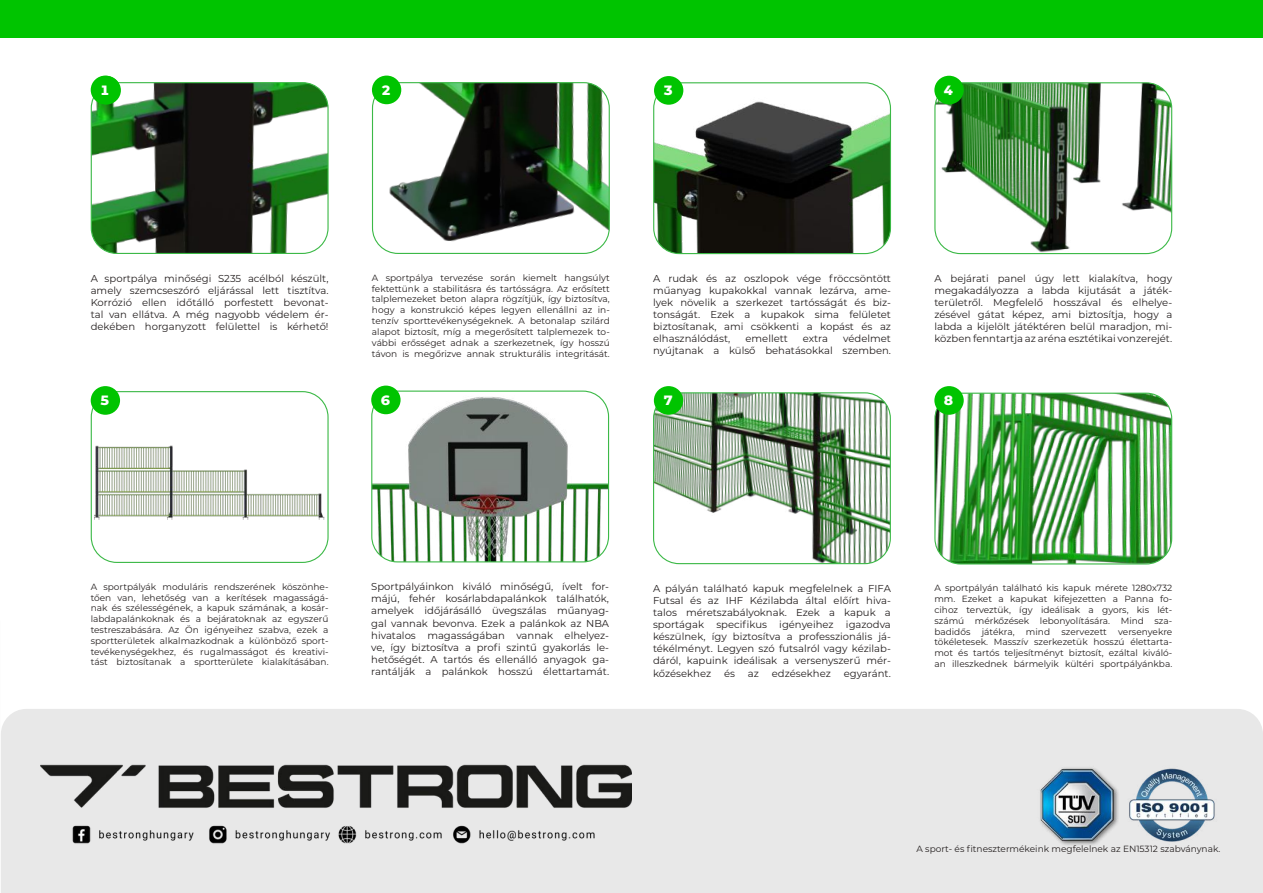
<style>
.page{position:relative;width:1263px;height:893px;background:#fff}
.page>*{position:absolute;margin:0;border:0;box-sizing:border-box;transform-origin:0 0}
.t1{font:800 13.5px "Montserrat";color:#fff}
.t2{font:10.05px/12px "Montserrat";color:#241f1f;text-align:justify}
.t3{font:9px/10.8px "Montserrat";color:#241f1f;text-align:justify}
</style>
<div class="page">
<div style="left:0;top:0;width:1263px;height:38px;background:#00c400"></div>
<div style="left:1px;top:709px;width:1262px;height:184px;background:#e8e8e8"></div>
<img style="left:40px;top:745px;width:591px;height:117px">
<img style="left:1035px;top:747px;width:185px;height:117px">
<img style="left:372px;top:391px;width:236px;height:171px">
<div style="left:371px;top:391px;width:238px;height:171px;border:1px solid #3cb947;border-radius:26px"></div>
<img style="left:91px;top:393px;width:236px;height:169px">
<div style="left:91px;top:391px;width:238px;height:172px;border:1px solid #3cb947;border-radius:26px"></div>
<img style="left:654px;top:393px;width:236px;height:171px">
<div style="left:653px;top:392px;width:238px;height:172px;border:1px solid #3cb947;border-radius:26px"></div>
<img style="left:654px;top:83px;width:236px;height:171px">
<div style="left:653px;top:82px;width:238px;height:172px;border:1px solid #3cb947;border-radius:26px"></div>
<img style="left:91px;top:83px;width:236px;height:170px">
<div style="left:91px;top:82px;width:238px;height:172px;border:1px solid #3cb947;border-radius:26px"></div>
<img style="left:935px;top:84px;width:237px;height:170px">
<div style="left:934px;top:82px;width:238px;height:172px;border:1px solid #3cb947;border-radius:26px"></div>
<img style="left:372px;top:83px;width:236px;height:170px">
<div style="left:372px;top:82px;width:238px;height:172px;border:1px solid #3cb947;border-radius:26px"></div>
<div style="left:654px;top:386px;width:29px;height:29px;background:#00c400;border-radius:50%"></div>
<div style="left:654px;top:76px;width:29px;height:29px;background:#00c400;border-radius:50%"></div>
<svg style="left:92px;top:76px;width:29px;height:29px"></svg>
<div style="left:371px;top:386px;width:30px;height:28px;background:#00c400;border-radius:50%"></div>
<div style="left:91px;top:386px;width:29px;height:29px;background:#00c400;border-radius:50%"></div>
<div style="left:91px;top:76px;width:29px;height:28px;background:#00c400;border-radius:50%"></div>
<div style="left:934px;top:76px;width:30px;height:28px;background:#00c400;border-radius:50%"></div>
<div style="left:372px;top:76px;width:29px;height:28px;background:#00c400;border-radius:50%"></div>
<img style="left:936px;top:393px;width:236px;height:171px">
<div style="left:934px;top:393px;width:238px;height:171px;border:1px solid #3cb947;border-radius:26px"></div>
<div style="left:934px;top:386px;width:30px;height:29px;background:#00c400;border-radius:50%"></div>
<h1 class="t1" style="left:100px;top:80px;width:11px">1</h1>
<h1 class="t1" style="left:381px;top:80px;width:11px">2</h1>
<h1 class="t1" style="left:944px;top:80px;width:11px">4</h1>
<h1 class="t1" style="left:663px;top:80px;width:11px">3</h1>
<p class="t3" style="left:372px;top:272px;width:239px">A sportpálya tervezése során kiemelt hangsúlyt fektettünk a stabilitásra és tartósságra. Az erősített talplemezeket beton alapra rögzítjük, így biztosítva, hogy a konstrukció képes legyen ellenállni az in&shy;tenzív sporttevékenységeknek. A betonalap szilárd alapot biztosít, míg a megerősített talplemezek to&shy;vábbi erősséget adnak a szerkezetnek, így hosszú távon is megőrizve annak strukturális integritását.</p>
<p class="t2" style="left:91px;top:272px;width:239px">A sportpálya minőségi S235 acélból készült, amely szemcseszóró eljárással lett tisztítva.<br>Korrózió ellen időtálló porfestett bevonat&shy;tal van ellátva. A még nagyobb védelem ér&shy;dekében horganyzott felülettel is kérhető!</p>
<p class="t2" style="left:934px;top:272px;width:239px">A bejárati panel úgy lett kialakítva, hogy megakadályozza a labda kijutását a játék&shy;területről. Megfelelő hosszával és elhelye&shy;zésével gátat képez, ami biztosítja, hogy a labda a kijelölt játéktéren belül maradjon, mi&shy;közben fenntartja az aréna esztétikai vonzerejét.</p>
<p class="t2" style="left:653px;top:272px;width:239px">A rudak és az oszlopok vége fröccsöntött műanyag kupakokkal vannak lezárva, ame&shy;lyek növelik a szerkezet tartósságát és biz&shy;tonságát. Ezek a kupakok sima felületet biztosítanak, ami csökkenti a kopást és az elhasználódást,</p>
<p class="t2" style="left:653px;top:332px;width:239px;text-align:right">védelmet<br>nyújtanak a külső behatásokkal szemben.</p>
<p class="t2" style="left:745px;top:332px;width:44px">emellett</p>
<p class="t2" style="left:803px;top:332px;width:27px">extra</p>
<h1 class="t1" style="left:100px;top:390px;width:11px">5</h1>
<h1 class="t1" style="left:381px;top:390px;width:11px">6</h1>
<h1 class="t1" style="left:663px;top:390px;width:11px">7</h1>
<h1 class="t1" style="left:944px;top:390px;width:11px">8</h1>
<p class="t2" style="left:371px;top:580px;width:239px">Sportpályáinkon kiváló minőségű, ívelt for&shy;májú, fehér kosárlabdapalánkok találhatók, amelyek időjárásálló üvegszálas műanyag&shy;gal vannak bevonva. Ezek a palánkok az NBA hivatalos magasságában vannak elhelyez&shy;ve, így biztosítva a profi szintű gyakorlás le&shy;hetőségét. A tartós és ellenálló anyagok ga&shy;rantálják a palánkok hosszú élettartamát.</p>
<p class="t3" style="left:91px;top:581px;width:239px">A sportpályák moduláris rendszerének köszönhe&shy;tően van, lehetőség van a kerítések magasságá&shy;nak és szélességének, a kapuk számának, a kosár&shy;labdapalánkoknak és a bejáratoknak az egyszerű testreszabására. Az Ön igényeihez szabva, ezek a sportterületek alkalmazkodnak a különböző sport&shy;tevékenységekhez, és rugalmasságot és kreativi&shy;tást biztosítanak a sportterülete kialakításában.</p>
<p class="t2" style="left:653px;top:582px;width:239px">A pályán található kapuk megfelelnek a FIFA Futsal és az IHF Kézilabda által előírt hiva&shy;talos méretszabályoknak. Ezek a kapuk a sportágak specifikus igényeihez igazodva készülnek, így biztosítva a professzionális já&shy;tékélményt. Legyen szó futsalról vagy kézilab&shy;dáról, kapuink ideálisak a versenyszerű mér&shy;kőzésekhez</p>
<p class="t2" style="left:724px;top:667px;width:12px">és</p>
<p class="t2" style="left:748px;top:667px;width:13px">az</p>
<p class="t2" style="left:772px;top:667px;width:61px">edzésekhez</p>
<p class="t2" style="left:844px;top:667px;width:49px">egyaránt.</p>
<p class="t3" style="left:934px;top:582px;width:239px">A sportpályán található kis kapuk mérete 1280x732 mm. Ezeket a kapukat kifejezetten a Panna fo&shy;cihoz terveztük, így ideálisak a gyors, kis lét&shy;számú mérkőzések lebonyolítására. Mind sza&shy;badidős</p>
<p class="t3" style="left:934px;top:626px;width:239px;text-indent:184px">versenyekre tökéletesek. Masszív szerkezetük hosszú élettarta&shy;mot és tartós teljesítményt biztosít, ezáltal kiváló&shy;an illeszkednek bármelyik kültéri sportpályánkba.</p>
<p class="t3" style="left:982px;top:626px;width:34px">játékra,</p>
<p class="t3" style="left:1026px;top:626px;width:26px">mind</p>
<p class="t3" style="left:1061px;top:626px;width:47px">szervezett</p>
<p class="t3" style="left:916px;top:843px;width:305px">A sport- és fitnesztermékeink megfelelnek az EN15312 szabványnak.</p>
</div>
